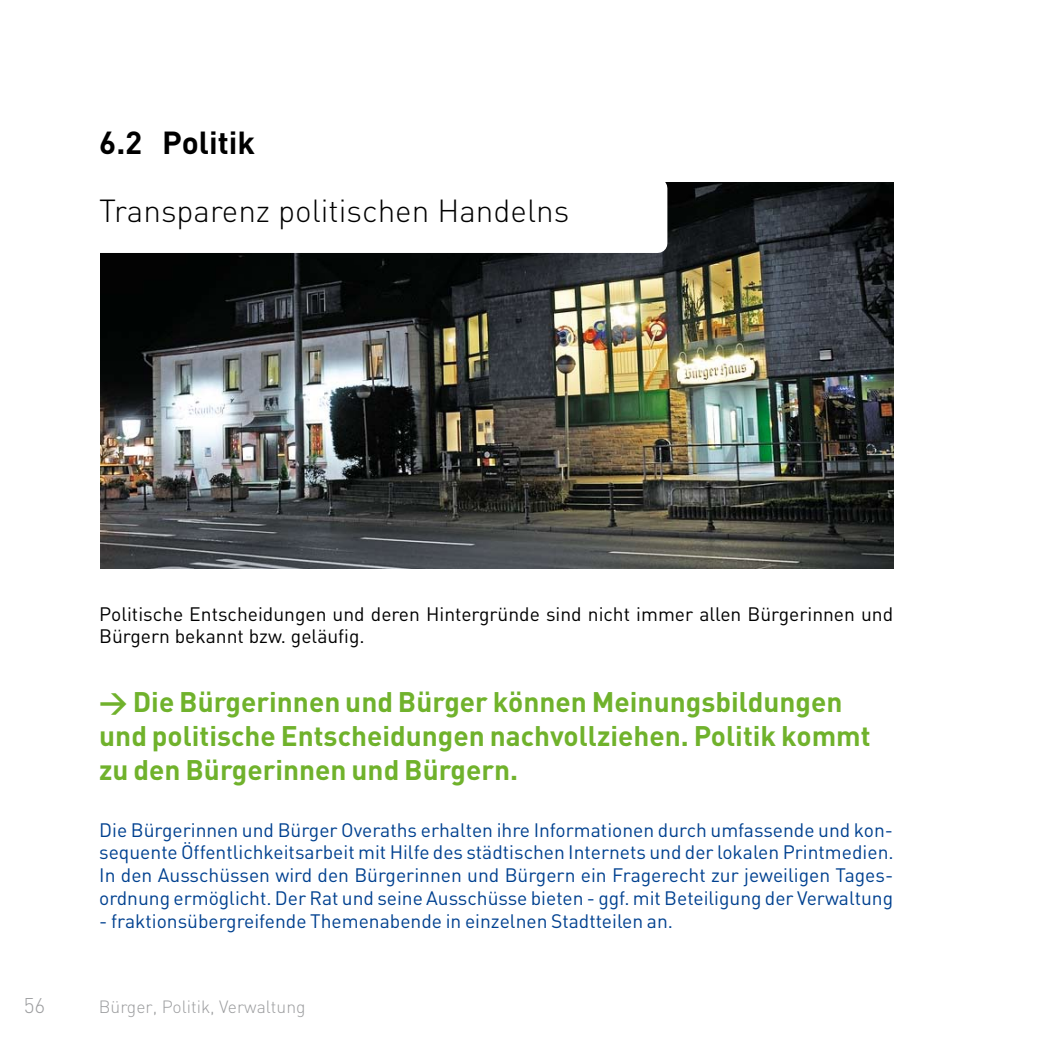
<style>
.page{position:relative;width:1042px;height:1042px;background:#fff}
.page>*{position:absolute;margin:0;border:0;box-sizing:border-box;transform-origin:0 0}
.t1{font:300 31.5px "DIN";color:#000}
.t2{font:700 31.5px "DIN";color:#000}
.t3{font:700 28px/34.1px "DIN";color:#70b22c}
.t4{font:300 21px "DIN";color:#9c9d9f}
.t5{font:19.25px/22.8px "DIN";color:#004190;text-align:justify}
.t6{font:19.25px/22.8px "DIN";color:#000}
.t7{font:300 17.5px "DIN";color:#9c9d9f}
</style>
<div class="page">
<img style="left:101px;top:182px;width:793px;height:387px">
<div style="left:36px;top:179px;width:631px;height:74px;background:#fff"></div>
<h1 class="t2" style="left:99px;top:122px;width:157px">6.2 Politik</h1>
<h1 class="t1" style="left:99px;top:192px;width:471px">Transparenz politischen Handelns</h1>
<p class="t4" style="left:24px;top:992px;width:23px">56</p>
<p class="t6" style="left:99px;top:602px;width:795px">Politische Entscheidungen und deren Hintergründe sind nicht immer allen Bürgerinnen und<br>Bürgern bekannt bzw. geläufig.</p>
<h2 class="t3" style="left:99px;top:683px;width:773px">&gt; Die Bürgerinnen und Bürger können Meinungsbildungen und politische Entscheidungen nachvollziehen. Politik kommt zu den Bürgerinnen und Bürgern.</h2>
<p class="t5" style="left:99px;top:818px;width:796px">Die Bürgerinnen und Bürger Overaths erhalten ihre Informationen durch umfassende und kon&shy;sequente Öffentlichkeitsarbeit mit Hilfe des städtischen Internets und der lokalen Printmedien.<br>In den Ausschüssen wird den Bürgerinnen und Bürgern ein Fragerecht zur jeweiligen Tages&shy;ordnung ermöglicht. Der Rat und seine Ausschüsse bieten - ggf. mit Beteiligung der Verwaltung</p>
<p class="t5" style="left:99px;top:909px;width:575px">- fraktionsübergreifende Themenabende in einzelnen Stadtteilen an.</p>
<p class="t7" style="left:99px;top:995px;width:208px">Bürger, Politik, Verwaltung</p>
</div>
